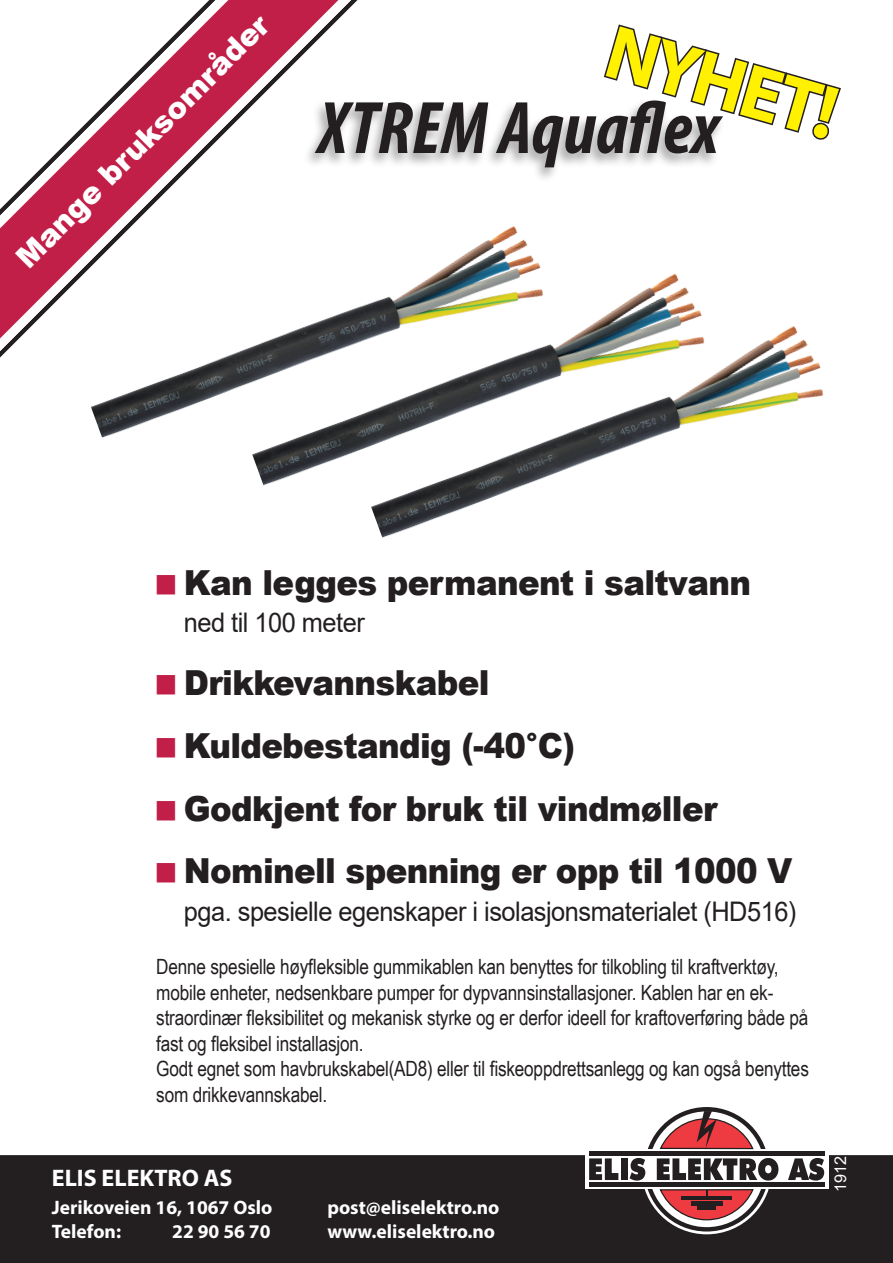
<style>
.page{position:relative;width:893px;height:1263px;background:#fff}
.page>*{position:absolute;margin:0;border:0;box-sizing:border-box;transform-origin:0 0}
.t1{font:700 76.5px "Myriad Pro";color:#fff101}
.t2{font:italic 700 condensed 75px "Myriad Pro";color:#231f20}
.t3{font:900 34.5px/62.7px "Arial";letter-spacing:-.02em;color:#231f20;scale:.94 1}
.t4{font:900 30px "Arial";color:#fff}
.t5{font:27px "Arial";letter-spacing:-.02em;color:#231f20;scale:.94 1}
.t6{font:700 24px "Myriad Pro";color:#fff}
.t7{font:21px/25.5px "Arial Narrow";letter-spacing:-.01em;color:#231f20}
.t8{font:700 19.5px/23.4px "Myriad Pro";color:#fff}
.t9{font:16.2px "Arial";color:#fff}
</style>
<div class="page">
<svg style="left:0;top:0;width:358px;height:358px"></svg>
<img style="left:375px;top:326px;width:448px;height:212px">
<img style="left:78px;top:198px;width:450px;height:240px">
<img style="left:240px;top:245px;width:515px;height:273px">
<svg style="left:604px;top:24px;width:237px;height:116px"></svg>
<div style="left:302px;top:98px;width:424px;height:86px;background:#231f20;opacity:.4"></div>
<div style="left:0;top:1155px;width:893px;height:108px;background:#231f20"></div>
<svg style="left:642px;top:1104px;width:130px;height:130px"></svg>
<div style="left:585px;top:1149px;width:243px;height:40px;background:#fff"></div>
<svg style="left:589px;top:1158px;width:29px;height:22px"></svg>
<div style="left:621px;top:1158px;width:7px;height:22px;background:#231f20"></div>
<svg style="left:630px;top:1158px;width:15px;height:22px"></svg>
<svg style="left:657px;top:1158px;width:121px;height:22px"></svg>
<svg style="left:788px;top:1158px;width:36px;height:22px"></svg>
<svg style="left:659px;top:1111px;width:96px;height:39px"></svg>
<svg style="left:659px;top:1189px;width:96px;height:32px"></svg>
<hr style="left:589px;top:1152px;width:235px;height:4px;background:#231f20">
<div style="left:589px;top:1182px;width:235px;height:5px;background:#231f20"></div>
<h3 class="t4" style="left:6px;top:247px;width:345px;rotate:-45deg">Mange bruksområder</h3>
<h1 class="t1" style="left:622px;top:2px;width:239px;rotate:16deg">NYHET!</h1>
<h2 class="t2" style="left:319px;top:81px;width:402px">XTREM Aquaflex</h2>
<h3 class="t3" style="left:184px;top:550px;width:605px">Kan legges permanent i saltvann</h3>
<p class="t5" style="left:184px;top:604px;width:194px">ned til 100 meter</p>
<h3 class="t3" style="left:184px;top:650px;width:649px">Drikkevannskabel<br>Kuldebestandig (-40°C)<br>Godkjent for bruk til vindmøller<br>Nominell spenning er opp til 1000 V</h3>
<p class="t5" style="left:184px;top:893px;width:653px">pga. spesielle egenskaper i isolasjonsmaterialet (HD516)</p>
<p class="t7" style="left:156px;top:953px;width:654px">Denne spesielle høyfleksible gummikablen kan benyttes for tilkobling til kraftverktøy, mobile enheter, nedsenkbare pumper for dypvannsinstallasjoner. Kablen har en ek&shy;straordinær fleksibilitet og mekanisk styrke og er derfor ideell for kraftoverføring både på fast og fleksibel installasjon.<br>Godt egnet som havbrukskabel(AD8) eller til fiskeoppdrettsanlegg og kan også benyttes som drikkevannskabel.</p>
<p class="t6" style="left:52px;top:1162px;width:182px">ELIS ELEKTRO AS</p>
<p class="t8" style="left:52px;top:1195px;width:222px">Jerikoveien 16, 1067 Oslo<br>Telefon:</p>
<p class="t8" style="left:172px;top:1218px;width:100px">22 90 56 70</p>
<p class="t8" style="left:327px;top:1195px;width:174px">post@eliselektro.no www.eliselektro.no</p>
<p class="t9" style="left:829px;top:1192px;width:38px;rotate:-90deg">1912</p>
</div>
